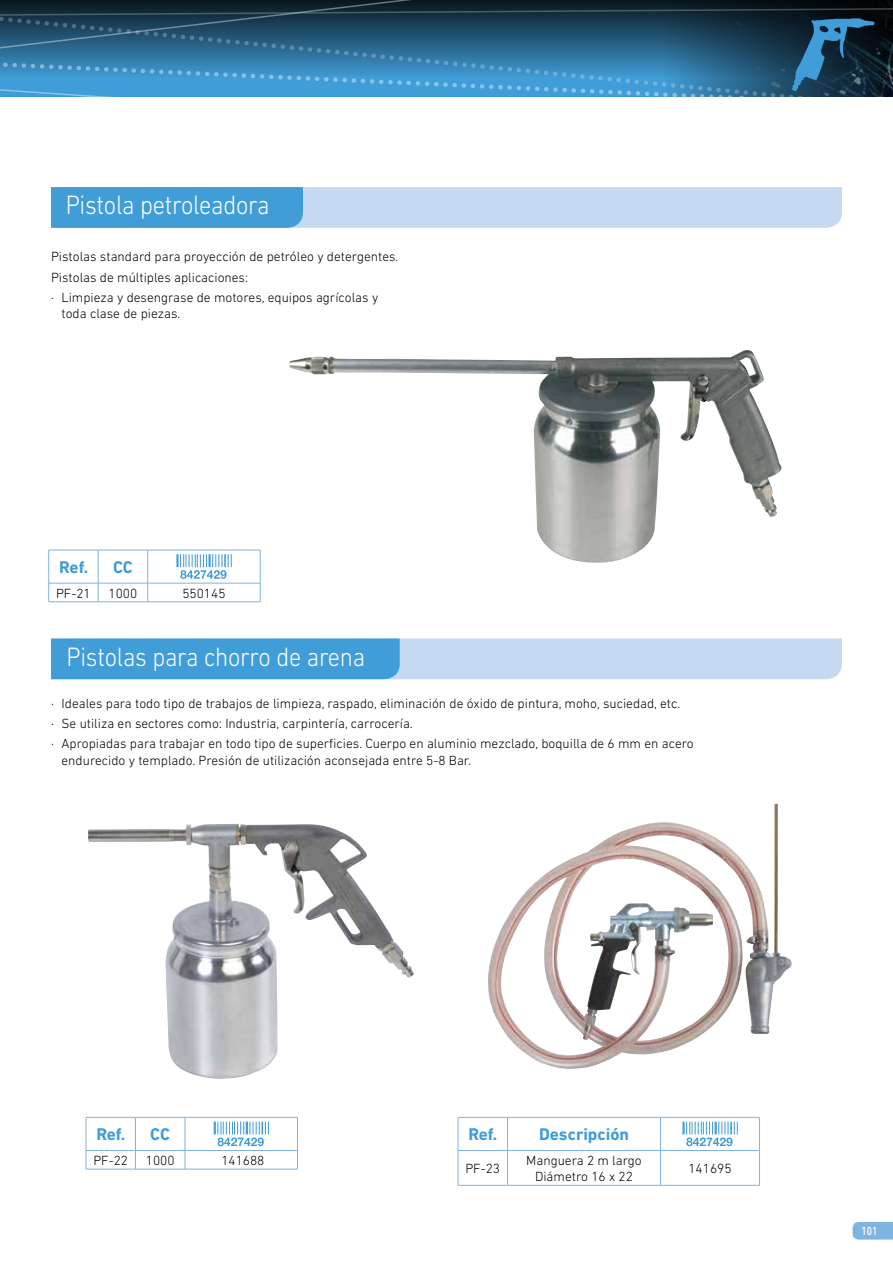
<style>
.page{position:relative;width:893px;height:1263px;background:#fff}
.page>*{position:absolute;margin:0;border:0;box-sizing:border-box;transform-origin:0 0}
.t1{font:300 27px "DIN Next LT Pro";letter-spacing:-.01em;color:#fff;scale:.9 1}
.t2{font:700 17.25px "DIN Next LT Pro";color:#419dd7}
.t3{font:300 13.5px/20.4px "DIN Next LT Pro";color:#000}
.t4{font:500 12px "DIN Next LT Pro";color:#fff;scale:.8 1}
</style>
<div class="page">
<svg style="left:516px;top:0;width:300px;height:7px;background:#08161e"></svg>
<svg style="left:516px;top:7px;width:377px;height:90px;background:#285c7d"></svg>
<svg style="left:0;top:0;width:516px;height:97px;background:#2e698e"></svg>
<svg style="left:853px;top:1222px;width:40px;height:17px"></svg>
<img style="left:791px;top:7px;width:85px;height:90px">
<svg style="left:51px;top:187px;width:791px;height:41px;background:#9bc6e8"></svg>
<svg style="left:88px;top:638px;width:754px;height:41px;background:#8fc1e6"></svg>
<hr style="left:759px;top:1117px;width:1px;height:33px;background:#7eb4e1">
<hr style="left:759px;top:1150px;width:1px;height:35px;background:#7eb4e1">
<hr style="left:458px;top:1185px;width:49px;height:1px;background:#7eb4e1">
<hr style="left:507px;top:1185px;width:153px;height:1px;background:#7eb4e1">
<hr style="left:660px;top:1185px;width:100px;height:1px;background:#7eb4e1">
<svg style="left:458px;top:1117px;width:301px;height:68px"></svg>
<hr style="left:86px;top:1169px;width:49px;height:1px;background:#7eb4e1">
<hr style="left:135px;top:1169px;width:50px;height:1px;background:#7eb4e1">
<hr style="left:185px;top:1169px;width:113px;height:1px;background:#7eb4e1">
<svg style="left:86px;top:1117px;width:212px;height:52px"></svg>
<svg style="left:88px;top:550px;width:173px;height:52px"></svg>
<img style="left:488px;top:803px;width:288px;height:266px">
<img style="left:88px;top:824px;width:190px;height:255px">
<img style="left:289px;top:350px;width:492px;height:213px">
<img style="left:48px;top:549px;width:40px;height:131px">
<h1 class="t1" style="left:66px;top:190px;width:228px">Pistola petroleadora</h1>
<p class="t3" style="left:51px;top:246px;width:349px">Pistolas standard para proyección de petróleo y detergentes.<br>Pistolas de múltiples aplicaciones:<br>· Limpieza y desengrase de motores, equipos agrícolas y</p>
<p class="t3" style="left:62px;top:303px;width:120px">toda clase de piezas.</p>
<p class="t2" style="left:59px;top:557px;width:31px">Ref.</p>
<p class="t2" style="left:113px;top:557px;width:21px">CC</p>
<p class="t3" style="left:56px;top:582px;width:36px">PF-21</p>
<p class="t3" style="left:109px;top:582px;width:30px">1000</p>
<p class="t3" style="left:182px;top:582px;width:45px">550145</p>
<h1 class="t1" style="left:66px;top:642px;width:333px">Pistolas para chorro de arena</h1>
<p class="t3" style="left:51px;top:693px;width:644px">· Ideales para todo tipo de trabajos de limpieza, raspado, eliminación de óxido de pintura, moho, suciedad, etc.<br>· Se utiliza en sectores como: Industria, carpintería, carrocería.<br>· Apropiadas para trabajar en todo tipo de superficies. Cuerpo en aluminio mezclado, boquilla de 6 mm en acero</p>
<p class="t3" style="left:62px;top:750px;width:411px">endurecido y templado. Presión de utilización aconsejada entre 5-8 Bar.</p>
<p class="t2" style="left:96px;top:1124px;width:31px">Ref.</p>
<p class="t2" style="left:150px;top:1124px;width:21px">CC</p>
<p class="t3" style="left:93px;top:1150px;width:36px">PF-22</p>
<p class="t3" style="left:146px;top:1150px;width:30px">1000</p>
<p class="t3" style="left:221px;top:1150px;width:45px">141688</p>
<p class="t2" style="left:468px;top:1124px;width:31px">Ref.</p>
<p class="t2" style="left:539px;top:1124px;width:91px">Descripción</p>
<p class="t3" style="left:465px;top:1158px;width:36px">PF-23</p>
<p class="t3" style="left:526px;top:1152px;width:117px;line-height:16.2px;text-align:center">Manguera 2 m largo<br>Diámetro 16 x 22</p>
<p class="t3" style="left:688px;top:1158px;width:45px">141695</p>
<p class="t4" style="left:862px;top:1223px;width:21px">101</p>
</div>
